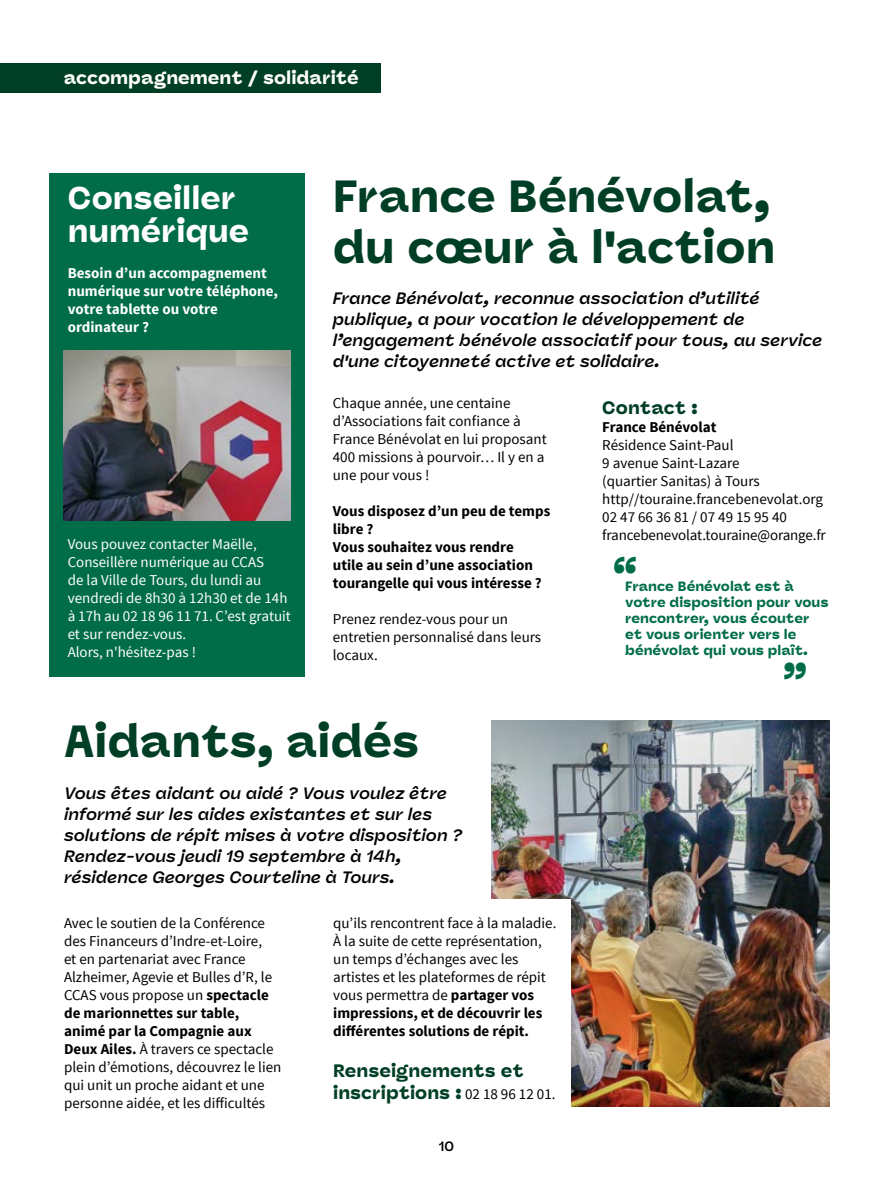
<style>
.page{position:relative;width:893px;height:1191px;background:#fff}
.page>*{position:absolute;margin:0;border:0;box-sizing:border-box;transform-origin:0 0}
.t1{font:900 45px/51px "Panel Sans";color:#003f25}
.t2{font:900 34.5px "Panel Sans";color:#006d48}
.t3{font:900 31.5px/33px "Panel Sans";color:#fff}
.t4{font:900 18px/22.5px "Panel Sans";color:#003f25}
.t5{font:900 18px "Panel Sans";color:#fff}
.t6{font:italic 700 16.5px/21px "Panel Sans";color:#000}
.t7{font:15px/18px "Source Sans Pro";color:#000}
.t8{font:15px/18px "Source Sans Pro";color:#fff}
.t9{font:700 15px/18px "Source Sans Pro";color:#000}
.t10{font:700 15px/18px "Source Sans Pro";color:#fff}
.t11{font:900 13.5px/16.2px "Panel Sans";color:#006d48}
.t12{font:700 13.5px "Panel Sans";color:#000}
.s1{font-weight:700}
.s2{font-family:"Source Sans Pro";font-weight:400;font-size:15px;color:#000}
</style>
<div class="page">
<div style="left:50px;top:173px;width:255px;height:503px;background:#006d48"></div>
<div style="left:0;top:64px;width:380px;height:29px;background:#003f25"></div>
<img style="left:491px;top:720px;width:338px;height:386px">
<div style="left:400px;top:899px;width:171px;height:218px;background:#fff"></div>
<img style="left:64px;top:351px;width:226px;height:170px">
<p class="t5" style="left:64px;top:67px;width:297px">accompagnement / solidarité</p>
<h3 class="t3" style="left:68px;top:182px;width:183px">Conseiller numérique</h3>
<p class="t10" style="left:68px;top:265px;width:212px">Besoin d’un accompagnement numérique sur votre téléphone, votre tablette ou votre ordinateur ?</p>
<p class="t8" style="left:68px;top:535px;width:225px">Vous pouvez contacter Maëlle,<br>Conseillère numérique au CCAS<br>de la Ville de Tours, du lundi au vendredi de 8h30 à 12h30 et de 14h à 17h au 02 18 96 11 71. C’est gratuit et sur rendez-vous.<br>Alors, n'hésitez-pas !</p>
<h1 class="t1" style="left:333px;top:171px;width:444px">France Bénévolat, du cœur à l'action</h1>
<p class="t6" style="left:333px;top:288px;width:491px">France Bénévolat, reconnue association d’utilité publique, a pour vocation le développement de l’engagement bénévole associatif pour tous, au service d'une citoyenneté active et solidaire.</p>
<p class="t7" style="left:333px;top:394px;width:215px">Chaque année, une centaine d’Associations fait confiance à<br>France Bénévolat en lui proposant<br>400 missions à pourvoir… Il y en a une pour vous !</p>
<p class="t9" style="left:333px;top:503px;width:219px">Vous disposez d’un peu de temps libre ?<br>Vous souhaitez vous rendre<br>utile au sein d’une association tourangelle qui vous intéresse ?</p>
<p class="t7" style="left:333px;top:610px;width:210px">Prenez rendez-vous pour un entretien personnalisé dans leurs locaux.</p>
<p class="t4" style="left:602px;top:397px;width:97px">Contact :</p>
<p class="t9" style="left:602px;top:419px;width:116px">France Bénévolat</p>
<p class="t7" style="left:602px;top:437px;width:225px">Résidence Saint-Paul<br>9 avenue Saint-Lazare<br>(quartier Sanitas) à Tours http//touraine.francebenevolat.org<br>02 47 66 36 81 / 07 49 15 95 40 francebenevolat.touraine@orange.fr</p>
<p class="t11" style="left:625px;top:578px;width:205px">France Bénévolat est à votre disposition pour vous rencontrer, vous écouter et vous orienter vers le bénévolat qui vous plaît.</p>
<h2 class="t2" style="left:613px;top:550px;width:25px">“</h2>
<h2 class="t2" style="left:807px;top:686px;width:25px;rotate:-180deg">“</h2>
<h1 class="t1" style="left:64px;top:716px;width:357px">Aidants, aidés</h1>
<p class="t6" style="left:64px;top:782px;width:400px">Vous êtes aidant ou aidé ? Vous voulez être informé sur les aides existantes et sur les solutions de répit mises à votre disposition ?<br>Rendez-vous jeudi 19 septembre à 14h, résidence Georges Courteline à Tours.</p>
<p class="t7" style="left:64px;top:914px;width:219px">Avec le soutien de la Conférence des Financeurs d’Indre-et-Loire,<br>et en partenariat avec France<br>Alzheimer, Agevie et Bulles d’R, le<br>CCAS vous propose un <span class="s1">spectacle de marionnettes sur table, animé par la Compagnie aux<br>Deux Ailes.</span> À travers ce spectacle plein d’émotions, découvrez le lien qui unit un proche aidant et une personne aidée, et les difficultés</p>
<p class="t7" style="left:333px;top:914px;width:225px">qu’ils rencontrent face à la maladie.<br>À la suite de cette représentation, un temps d’échanges avec les artistes et les plateformes de répit vous permettra de <span class="s1">partager vos impressions, et de découvrir les différentes solutions de répit.</span></p>
<p class="t4" style="left:333px;top:1059px;width:224px">Renseignements et inscriptions : <span class="s2">02 18 96 12 01.</span></p>
<p class="t12" style="left:439px;top:1137px;width:17px">10</p>
</div>
